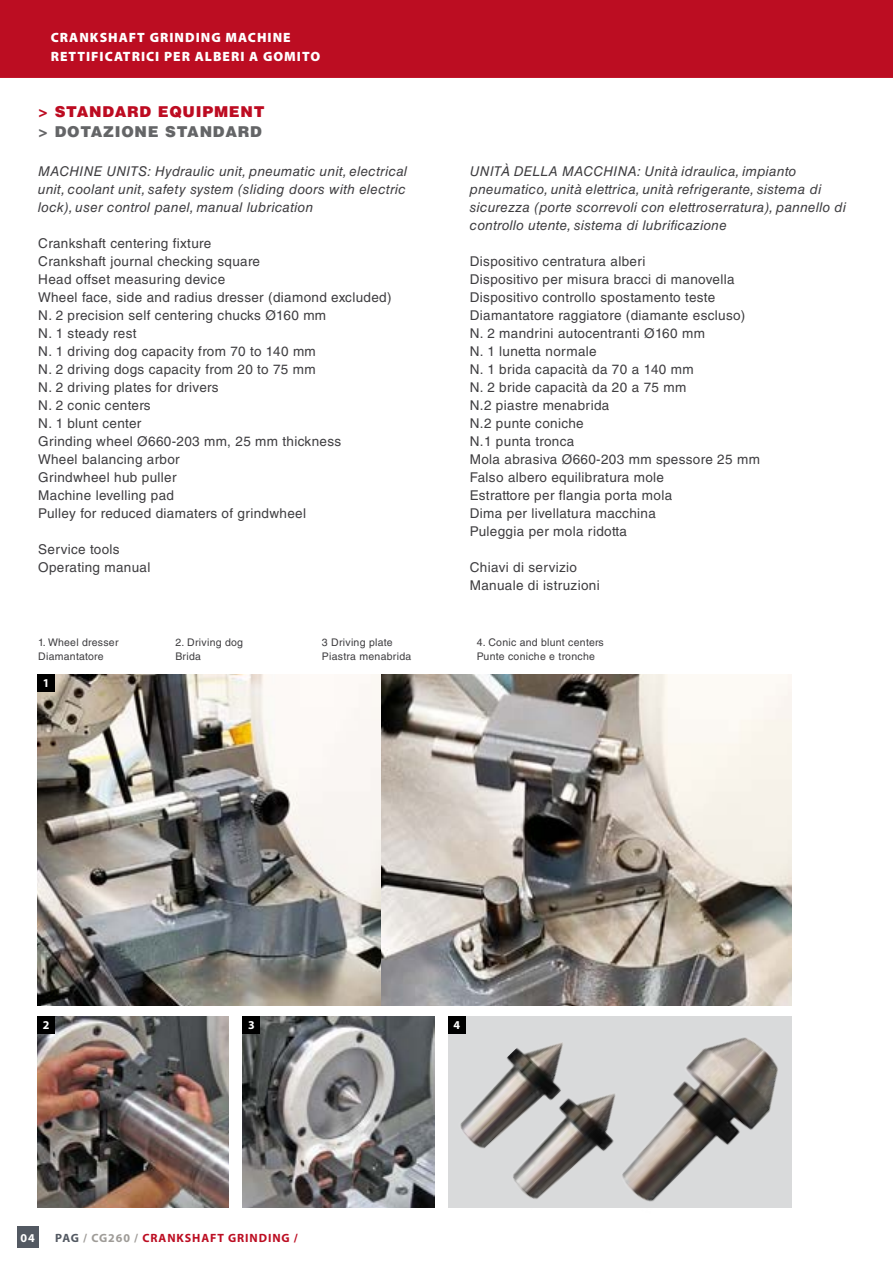
<style>
.page{position:relative;width:893px;height:1263px;background:#fff}
.page>*{position:absolute;margin:0;border:0;box-sizing:border-box;transform-origin:0 0}
.t1{font:900 15px "Helvetica LT Std";letter-spacing:.05em;color:#bd0b21}
.t2{font:900 15px "Helvetica LT Std";letter-spacing:.05em;color:#646567}
.AZ_TEXT{font:13.5px "Helvetica LT Std";letter-spacing:.025em;color:#3e3d40}
.AZ_TEXT-2{font:italic 13.5px/18px "Helvetica LT Std";letter-spacing:.025em;color:#3e3d40;text-align:justify}
.t3{font:900 13.5px/18.5px "Myriad Pro";letter-spacing:.075em;color:#fff}
.t4{font:700 12px "Myriad Pro";letter-spacing:.075em;color:#bc0d22}
.AZ_TEXT-3{font:700 12px "Myriad Pro";color:#fff}
.AZ_TEXT-4{font:10.5px "Helvetica LT Std";letter-spacing:.025em;color:#3e3d40}
.s1{color:#535962}
.s2{color:#9f9c98}
</style>
<div class="page">
<div style="left:0;top:0;width:893px;height:78px;background:#bc0d22"></div>
<div style="left:17px;top:1227px;width:21px;height:21px;background:#535962"></div>
<img style="left:38px;top:1016px;width:191px;height:192px">
<img style="left:243px;top:1016px;width:191px;height:192px">
<img style="left:38px;top:674px;width:754px;height:332px">
<img style="left:448px;top:1016px;width:133px;height:192px">
<img style="left:581px;top:1016px;width:211px;height:192px">
<div style="left:38px;top:674px;width:17px;height:17px;background:#000"></div>
<div style="left:38px;top:1016px;width:17px;height:17px;background:#000"></div>
<div style="left:243px;top:1016px;width:17px;height:17px;background:#000"></div>
<div style="left:448px;top:1016px;width:17px;height:17px;background:#000"></div>
<p class="t3" style="left:51px;top:29px;width:271px">CRANKSHAFT GRINDING MACHINE<br>RETTIFICATRICI PER ALBERI A GOMITO</p>
<p class="t1" style="left:38px;top:102px;width:228px">&gt; STANDARD EQUIPMENT</p>
<p class="t2" style="left:38px;top:121px;width:225px">&gt; DOTAZIONE STANDARD</p>
<p class="AZ_TEXT-2" style="left:38px;top:162px;width:370px">MACHINE UNITS: Hydraulic unit, pneumatic unit, electrical unit, coolant unit, safety system (sliding doors with electric lock), user control panel, manual lubrication</p>
<p class="AZ_TEXT" style="left:38px;top:235px;width:174px">Crankshaft centering fixture</p>
<p class="AZ_TEXT" style="left:38px;top:253px;width:223px">Crankshaft journal checking square</p>
<p class="AZ_TEXT" style="left:38px;top:271px;width:188px">Head offset measuring device</p>
<p class="AZ_TEXT" style="left:38px;top:289px;width:355px">Wheel face, side and radius dresser (diamond excluded)</p>
<p class="AZ_TEXT" style="left:38px;top:307px;width:289px">N. 2 precision self centering chucks Ø160 mm</p>
<p class="AZ_TEXT" style="left:38px;top:325px;width:100px">N. 1 steady rest</p>
<p class="AZ_TEXT" style="left:38px;top:343px;width:279px">N. 1 driving dog capacity from 70 to 140 mm</p>
<p class="AZ_TEXT" style="left:38px;top:361px;width:279px">N. 2 driving dogs capacity from 20 to 75 mm</p>
<p class="AZ_TEXT" style="left:38px;top:379px;width:182px">N. 2 driving plates for drivers</p>
<p class="AZ_TEXT" style="left:38px;top:397px;width:114px">N. 2 conic centers</p>
<p class="AZ_TEXT" style="left:38px;top:415px;width:105px">N. 1 blunt center</p>
<p class="AZ_TEXT" style="left:38px;top:433px;width:304px">Grinding wheel Ø660-203 mm, 25 mm thickness</p>
<p class="AZ_TEXT" style="left:38px;top:451px;width:143px">Wheel balancing arbor</p>
<p class="AZ_TEXT" style="left:38px;top:469px;width:140px">Grindwheel hub puller</p>
<p class="AZ_TEXT" style="left:38px;top:487px;width:137px">Machine levelling pad</p>
<p class="AZ_TEXT" style="left:38px;top:505px;width:269px">Pulley for reduced diamaters of grindwheel</p>
<p class="AZ_TEXT" style="left:38px;top:541px;width:83px">Service tools</p>
<p class="AZ_TEXT" style="left:38px;top:559px;width:114px">Operating manual</p>
<p class="AZ_TEXT-4" style="left:38px;top:636px;width:82px">1. Wheel dresser</p>
<p class="AZ_TEXT-4" style="left:38px;top:650px;width:67px">Diamantatore</p>
<p class="AZ_TEXT-3" style="left:43px;top:675px;width:8px">1</p>
<p class="AZ_TEXT-4" style="left:175px;top:636px;width:69px">2. Driving dog</p>
<p class="AZ_TEXT-4" style="left:175px;top:650px;width:27px">Brida</p>
<p class="AZ_TEXT-4" style="left:322px;top:636px;width:72px">3 Driving plate</p>
<p class="AZ_TEXT-4" style="left:322px;top:650px;width:91px">Piastra menabrida</p>
<p class="AZ_TEXT-2" style="left:470px;top:162px;width:378px;text-align:left">UNITÀ DELLA MACCHINA: Unità idraulica, impianto pneumatico, unità elettrica, unità refrigerante, sistema di sicurezza (porte scorrevoli con elettroserratura), pannello di controllo utente, sistema di lubrificazione</p>
<p class="AZ_TEXT" style="left:470px;top:253px;width:177px">Dispositivo centratura alberi</p>
<p class="AZ_TEXT" style="left:470px;top:271px;width:266px">Dispositivo per misura bracci di manovella</p>
<p class="AZ_TEXT" style="left:470px;top:289px;width:247px">Dispositivo controllo spostamento teste</p>
<p class="AZ_TEXT" style="left:470px;top:307px;width:277px">Diamantatore raggiatore (diamante escluso)</p>
<p class="AZ_TEXT" style="left:470px;top:325px;width:237px">N. 2 mandrini autocentranti Ø160 mm</p>
<p class="AZ_TEXT" style="left:470px;top:343px;width:128px">N. 1 lunetta normale</p>
<p class="AZ_TEXT" style="left:470px;top:361px;width:225px">N. 1 brida capacità da 70 a 140 mm</p>
<p class="AZ_TEXT" style="left:470px;top:379px;width:218px">N. 2 bride capacità da 20 a 75 mm</p>
<p class="AZ_TEXT" style="left:470px;top:397px;width:141px">N.2 piastre menabrida</p>
<p class="AZ_TEXT" style="left:470px;top:415px;width:115px">N.2 punte coniche</p>
<p class="AZ_TEXT" style="left:470px;top:433px;width:106px">N.1 punta tronca</p>
<p class="AZ_TEXT" style="left:470px;top:451px;width:292px">Mola abrasiva Ø660-203 mm spessore 25 mm</p>
<p class="AZ_TEXT" style="left:470px;top:469px;width:196px">Falso albero equilibratura mole</p>
<p class="AZ_TEXT" style="left:470px;top:487px;width:204px">Estrattore per flangia porta mola</p>
<p class="AZ_TEXT" style="left:470px;top:505px;width:188px">Dima per livellatura macchina</p>
<p class="AZ_TEXT" style="left:470px;top:523px;width:159px">Puleggia per mola ridotta</p>
<p class="AZ_TEXT" style="left:470px;top:559px;width:109px">Chiavi di servizio</p>
<p class="AZ_TEXT" style="left:470px;top:577px;width:131px">Manuale di istruzioni</p>
<p class="AZ_TEXT-4" style="left:477px;top:636px;width:129px">4. Conic and blunt centers</p>
<p class="AZ_TEXT-4" style="left:477px;top:650px;width:120px">Punte coniche e tronche</p>
<p class="AZ_TEXT-3" style="left:43px;top:1017px;width:8px">2</p>
<p class="AZ_TEXT-3" style="left:248px;top:1017px;width:8px">3</p>
<p class="AZ_TEXT-3" style="left:453px;top:1017px;width:8px">4</p>
<p class="AZ_TEXT-3" style="left:21px;top:1230px;width:16px">04</p>
<p class="t4" style="left:55px;top:1230px;width:244px"><span class="s1">PAG</span> <span class="s2">/ CG260 /</span> CRANKSHAFT GRINDING /</p>
</div>
